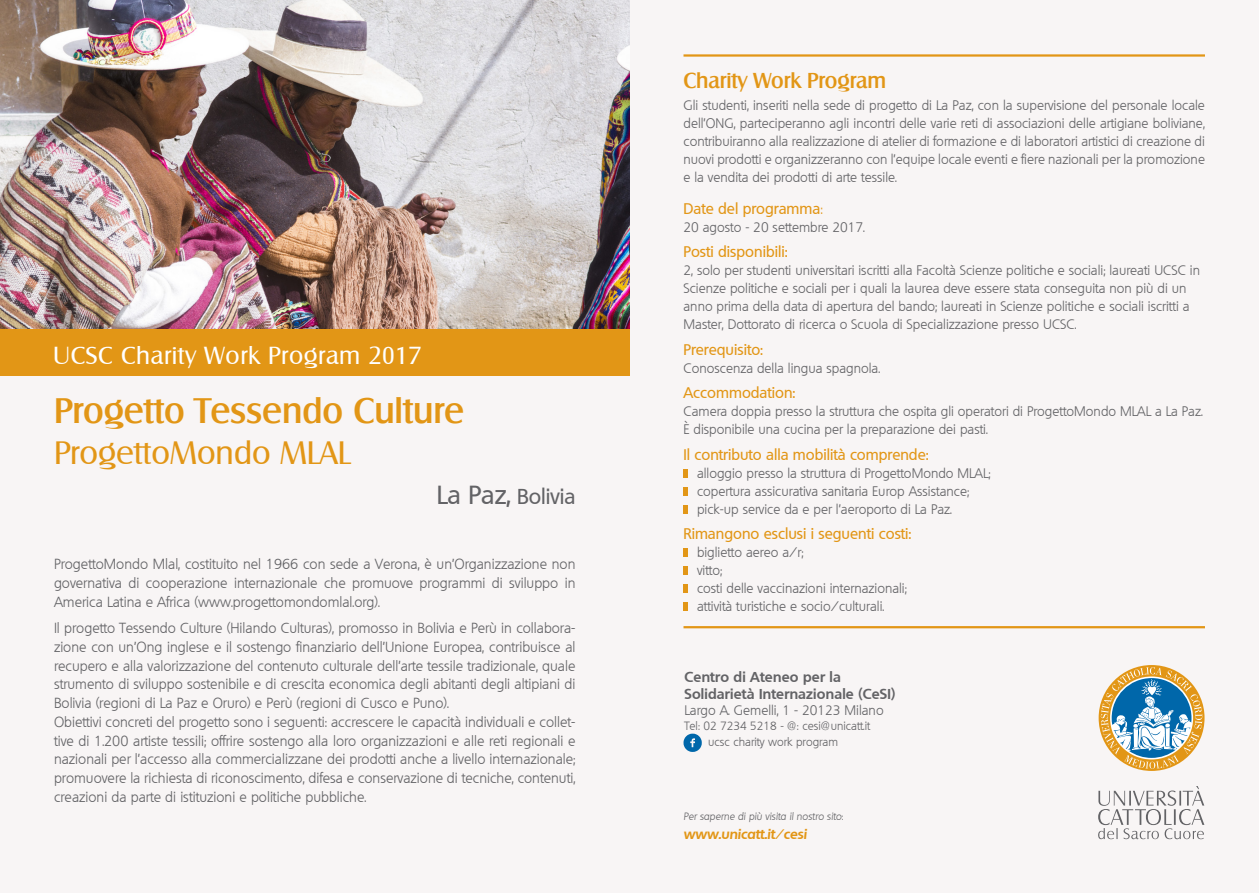
<style>
.page{position:relative;width:1259px;height:893px;background:#f8f5f5}
.page>*{position:absolute;margin:0;border:0;box-sizing:border-box;transform-origin:0 0}
.t1{font:500 34.5px "Salzburg";color:#e29616}
.t2{font:31.5px "Salzburg";color:#e29616}
.t3{font:24px "Salzburg";letter-spacing:.03em;color:#fff}
.t4{font:500 21px "Salzburg";color:#e29616}
.t5{font:500 21px "Quebec";color:#636366}
.t6{font:500 15px "Quebec";color:#e29616}
.t7{font:300 14.25px/18.8px "Quebec";color:#636366;text-align:justify}
.t8{font:700 13.95px/17.1px "Quebec";letter-spacing:.015em;color:#636366}
.t9{font:300 13.5px/18px "Quebec";color:#636366}
.t10{font:italic 700 13.5px "Quebec";color:#e29616}
.t11{font:300 11.7px "Quebec";color:#636366}
.t12{font:italic 300 10.35px "Quebec";color:#636366}
.s1{font-size:25.5px}
.s2{font-weight:300}
.s3{font-style:normal}
</style>
<div class="page">
<img style="left:0;top:0;width:629px;height:329px">
<div style="left:683px;top:469px;width:5px;height:9px;background:#e29616"></div>
<div style="left:683px;top:487px;width:5px;height:9px;background:#e29616"></div>
<div style="left:683px;top:505px;width:5px;height:9px;background:#e29616"></div>
<div style="left:683px;top:549px;width:5px;height:8px;background:#e29616"></div>
<div style="left:683px;top:567px;width:5px;height:8px;background:#e29616"></div>
<div style="left:683px;top:585px;width:5px;height:8px;background:#e29616"></div>
<div style="left:683px;top:603px;width:5px;height:8px;background:#e29616"></div>
<div style="left:0;top:329px;width:629px;height:47px;background:#e29616"></div>
<svg style="left:683px;top:734px;width:19px;height:18px"></svg>
<svg style="left:1098px;top:665px;width:106px;height:106px"></svg>
<svg style="left:1098px;top:786px;width:106px;height:53px"></svg>
<hr style="left:683px;top:626px;width:522px;height:2px;background:#e29616">
<hr style="left:683px;top:54px;width:522px;height:3px;background:#e29616">
<p class="t3" style="left:53px;top:341px;width:370px">UCSC Charity Work Program 2017</p>
<p class="t1" style="left:54px;top:390px;width:412px">Progetto Tessendo Culture</p>
<p class="t2" style="left:54px;top:434px;width:298px">ProgettoMondo MLAL</p>
<p class="t5" style="left:437px;top:483px;width:140px"><span class="s1">La Paz,</span> Bolivia</p>
<p class="t7" style="left:54px;top:555px;width:523px">ProgettoMondo Mlal, costituito nel 1966 con sede a Verona, è un’Organizzazione non governativa di cooperazione internazionale che promuove programmi di sviluppo in America Latina e Africa (www.progettomondomlal.org).</p>
<p class="t7" style="left:54px;top:619px;width:523px">Il progetto Tessendo Culture (Hilando Culturas), promosso in Bolivia e Perù in collabora&shy;zione con un’Ong inglese e il sostengo finanziario dell’Unione Europea, contribuisce al recupero e alla valorizzazione del contenuto culturale dell’arte tessile tradizionale, quale strumento di sviluppo sostenibile e di crescita economica degli abitanti degli altipiani di Bolivia (regioni di La Paz e Oruro) e Perù (regioni di Cusco e Puno).</p>
<p class="t7" style="left:54px;top:712px;width:523px">Obiettivi concreti del progetto sono i seguenti: accrescere le capacità individuali e collet&shy;tive di 1.200 artiste tessili; offrire sostengo alla loro organizzazioni e alle reti regionali e nazionali per l’accesso alla commercializzane dei prodotti anche a livello internazionale; promuovere la richiesta di riconoscimento, difesa e conservazione di tecniche, contenuti, creazioni da parte di istituzioni e politiche pubbliche.</p>
<p class="t4" style="left:683px;top:68px;width:204px">Charity Work Program</p>
<p class="t9" style="left:683px;top:96px;width:523px;text-align:justify">Gli studenti, inseriti nella sede di progetto di La Paz, con la supervisione del personale locale dell’ONG, parteciperanno agli incontri delle varie reti di associazioni delle artigiane boliviane, contribuiranno alla realizzazione di atelier di formazione e di laboratori artistici di creazione di nuovi prodotti e organizzeranno con l’equipe locale eventi e fiere nazionali per la promozione e la vendita dei prodotti di arte tessile.</p>
<p class="t6" style="left:683px;top:199px;width:141px">Date del programma<span class="s2">:</span></p>
<p class="t9" style="left:683px;top:218px;width:183px">20 agosto - 20 settembre 2017.</p>
<p class="t6" style="left:683px;top:242px;width:106px">Posti disponibili:</p>
<p class="t9" style="left:683px;top:261px;width:518px">2, solo per studenti universitari iscritti alla Facoltà Scienze politiche e sociali; laureati UCSC in Scienze politiche e sociali per i quali la laurea deve essere stata conseguita non più di un anno prima della data di apertura del bando; laureati in Scienze politiche e sociali iscritti a Master, Dottorato di ricerca o Scuola di Specializzazione presso UCSC.</p>
<p class="t6" style="left:683px;top:340px;width:81px">Prerequisito:</p>
<p class="t9" style="left:683px;top:359px;width:198px">Conoscenza della lingua spagnola.</p>
<p class="t6" style="left:683px;top:383px;width:114px">Accommodation:</p>
<p class="t9" style="left:683px;top:402px;width:521px">Camera doppia presso la struttura che ospita gli operatori di ProgettoMondo MLAL a La Paz.<br>È disponibile una cucina per la preparazione dei pasti.</p>
<p class="t6" style="left:683px;top:445px;width:247px">Il contributo alla mobilità comprende:</p>
<p class="t9" style="left:697px;top:464px;width:295px">alloggio presso la struttura di ProgettoMondo MLAL;</p>
<p class="t9" style="left:697px;top:482px;width:274px">copertura assicurativa sanitaria Europ Assistance;</p>
<p class="t9" style="left:697px;top:500px;width:256px">pick-up service da e per l’aeroporto di La Paz.</p>
<p class="t6" style="left:683px;top:524px;width:230px">Rimangono esclusi i seguenti costi:</p>
<p class="t9" style="left:697px;top:543px;width:108px">biglietto aereo a/r;</p>
<p class="t9" style="left:697px;top:561px;width:27px">vitto;</p>
<p class="t9" style="left:697px;top:579px;width:211px">costi delle vaccinazioni internazionali;</p>
<p class="t9" style="left:697px;top:597px;width:189px">attività turistiche e socio/culturali.</p>
<p class="t8" style="left:684px;top:668px;width:212px">Centro di Ateneo per la<br>Solidarietà Internazionale (CeSI)</p>
<p class="t9" style="left:684px;top:701px;width:201px">Largo A. Gemelli, 1 - 20123 Milano</p>
<p class="t11" style="left:684px;top:719px;width:187px">Tel: 02 7234 5218 - @: cesi@unicatt.it</p>
<p class="t11" style="left:708px;top:734px;width:131px">ucsc charity work program</p>
<p class="t12" style="left:683px;top:810px;width:161px">Per saperne di più visita il nostro sito<span class="s3">:</span></p>
<p class="t10" style="left:683px;top:825px;width:125px">www.unicatt.it/cesi</p>
</div>
